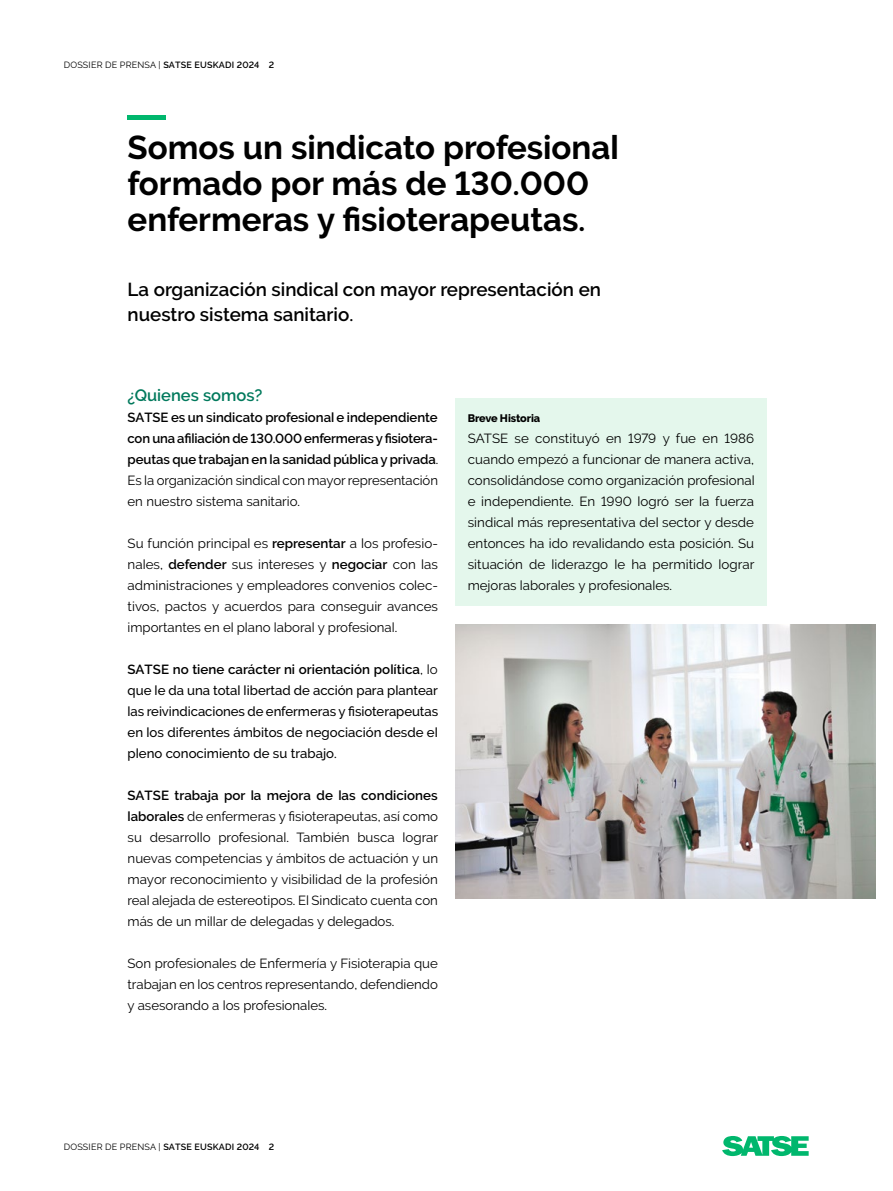
<style>
.page{position:relative;width:893px;height:1191px;background:#fff}
.page>*{position:absolute;margin:0;border:0;box-sizing:border-box;transform-origin:0 0}
.t1{font:700 33px/36px "SATSE";color:#000}
.t2{font:600 18.75px/25.5px "SATSE";color:#000}
.t3{font:600 16.5px "SATSE";color:#00795c}
.t4{font:13.2px/21px "SATSE";color:#000;text-align:justify}
.t5{font:600 13.2px/21px "SATSE";letter-spacing:-.005em;color:#000;text-align:justify}
.t6{font:500 13.2px/21px "SATSE";color:#000;text-align:justify}
.t7{font:800 10.8px "SATSE";letter-spacing:-.01em;color:#000}
.t8{font:600 9px "SATSE";letter-spacing:.02em;color:#000}
.s1{font-weight:400}
.s2{font-weight:600}
</style>
<div class="page">
<hr style="left:128px;top:115px;width:38px;height:4px;background:#00b76d">
<div style="left:455px;top:399px;width:312px;height:38px;background:#e4f7ec"></div>
<div style="left:455px;top:417px;width:312px;height:188px;background:#e4f7ec"></div>
<svg style="left:722px;top:1136px;width:87px;height:20px"></svg>
<img style="left:455px;top:624px;width:421px;height:274px">
<p class="t8" style="left:64px;top:60px;width:212px"><span class="s1">DOSSIER DE PRENSA |</span> SATSE EUSKADI 2024 2</p>
<h1 class="t1" style="left:128px;top:129px;width:493px">Somos un sindicato profesional formado por más de 130.000 enfermeras y fisioterapeutas.</h1>
<h2 class="t2" style="left:128px;top:276px;width:475px">La organización sindical con mayor representación en nuestro sistema sanitario.</h2>
<p class="t3" style="left:128px;top:385px;width:136px">¿Quienes somos?</p>
<p class="t5" style="left:128px;top:406px;width:312px">SATSE es un sindicato profesional e independiente con una afiliación de 130.000 enfermeras y fisiotera&shy;peutas que trabajan en la sanidad pública y privada<span class="s1">.<br>Es la organización sindical con mayor representación en nuestro sistema sanitario.</span></p>
<p class="t4" style="left:128px;top:532px;width:312px">Su función principal es <span class="s2">representar</span> a los profesio&shy;nales, <span class="s2">defender</span> sus intereses y <span class="s2">negociar</span> con las administraciones y empleadores convenios colec&shy;tivos, pactos y acuerdos para conseguir avances importantes en el plano laboral y profesional.</p>
<p class="t6" style="left:128px;top:658px;width:312px"><span class="s2">SATSE no tiene carácter ni orientación política</span><span class="s1">, lo </span>que le da una total libertad de acción para plantear las reivindicaciones de enfermeras y fisioterapeutas en los diferentes ámbitos de negociación desde el pleno conocimiento de su trabajo.</p>
<p class="t4" style="left:128px;top:784px;width:312px"><span class="s2">SATSE trabaja por la mejora de las condiciones laborales</span> de enfermeras y fisioterapeutas, así como su desarrollo profesional. También busca lograr nuevas competencias y ámbitos de actuación y un mayor reconocimiento y visibilidad de la profesión real alejada de estereotipos. El Sindicato cuenta con más de un millar de delegadas y delegados.</p>
<p class="t4" style="left:128px;top:952px;width:312px">Son profesionales de Enfermería y Fisioterapia que trabajan en los centros representando, defendiendo y asesorando a los profesionales.</p>
<p class="t7" style="left:468px;top:412px;width:74px">Breve Historia</p>
<p class="t4" style="left:468px;top:427px;width:288px">SATSE se constituyó en 1979 y fue en 1986 cuando empezó a funcionar de manera activa, consolidándose como organización profesional e independiente. En 1990 logró ser la fuerza sindical más representativa del sector y desde entonces ha ido revalidando esta posición. Su situación de liderazgo le ha permitido lograr mejoras laborales y profesionales.</p>
<p class="t8" style="left:64px;top:1141px;width:212px"><span class="s1">DOSSIER DE PRENSA |</span> SATSE EUSKADI 2024 2</p>
</div>
